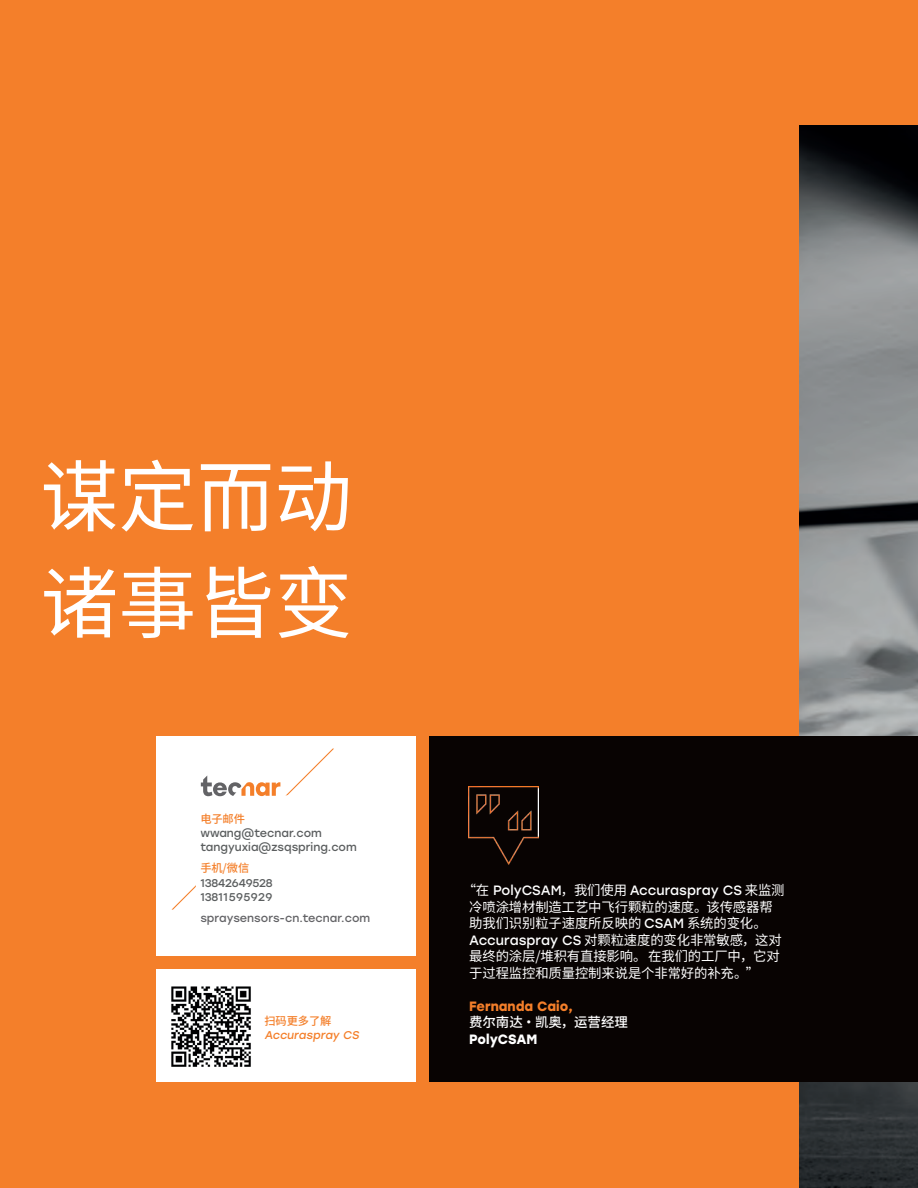
<style>
.page{position:relative;width:918px;height:1188px;background:#f47f2a}
.page>*{position:absolute;margin:0;border:0;box-sizing:border-box;transform-origin:0 0}
.t1{font:78px/106.5px "Source Han Sans CN";color:#fff}
.t2{font:13.5px/16.5px "Source Han Sans CN";letter-spacing:-.01em;color:#fff}
.t3{font:13.5px "Stolzl";color:#fff}
.t4{font:700 13.5px "Stolzl";color:#f47f2a}
.t5{font:500 13.5px "Source Han Sans CN";letter-spacing:-.01em;color:#fff}
.t6{font:700 13.5px "Stolzl";color:#fff}
.t7{font:11.25px/14.2px "Stolzl";color:#5b5e5f}
.t8{font:11.25px "Stolzl";color:#636366}
.t9{font:500 11.25px "Source Han Sans CN";letter-spacing:-.01em;color:#f47f2a}
.t10{font:11.25px "Stolzl";color:#f47f2a}
.s1{font-family:"Source Han Sans CN"}
.s2{font-family:"Stolzl"}
</style>
<div class="page">
<img style="left:799px;top:125px;width:119px;height:1063px">
<div style="left:429px;top:737px;width:489px;height:345px;background:#080302"></div>
<img style="left:469px;top:786px;width:70px;height:79px">
<div style="left:156px;top:737px;width:260px;height:219px;background:#fff"></div>
<div style="left:156px;top:970px;width:260px;height:112px;background:#fff"></div>
<img style="left:171px;top:986px;width:80px;height:81px">
<svg style="left:172px;top:749px;width:162px;height:161px"></svg>
<h1 class="t1" style="left:40px;top:445px;width:314px">谋定而动诸事皆变</h1>
<p class="t9" style="left:200px;top:812px;width:46px">电子邮件</p>
<p class="t7" style="left:200px;top:825px;width:158px">wwang@tecnar.com tangyuxia@zsqspring.com</p>
<p class="t9" style="left:200px;top:862px;width:50px">手机/微信</p>
<p class="t7" style="left:200px;top:875px;width:74px">13842649528<br>13811595929</p>
<p class="t8" style="left:200px;top:910px;width:171px">spraysensors-cn.tecnar.com</p>
<p class="t9" style="left:265px;top:1014px;width:68px">扫码更多了解</p>
<p class="t10" style="left:265px;top:1027px;width:98px">Accuraspray CS</p>
<p class="t3" style="left:463px;top:881px;width:323px"><span class="s1">“在</span> PolyCSAM<span class="s1">，我们使用</span> Accuraspray CS <span class="s1">来监测</span></p>
<p class="t2" style="left:469px;top:899px;width:314px">冷喷涂增材制造工艺中飞行颗粒的速度。该传感器帮助我们识别粒子速度所反映的 <span class="s2">CSAM</span> 系统的变化。<br><span class="s2">Accuraspray CS</span> 对颗粒速度的变化非常敏感，这对最终的涂层/堆积有直接影响。 在我们的工厂中，它对于过程监控和质量控制来说是个非常好的补充。”</p>
<p class="t4" style="left:469px;top:996px;width:105px">Fernanda Caio,</p>
<p class="t5" style="left:469px;top:1015px;width:160px">费尔南达 · 凯奥，运营经理</p>
<p class="t6" style="left:469px;top:1029px;width:70px">PolyCSAM</p>
</div>
